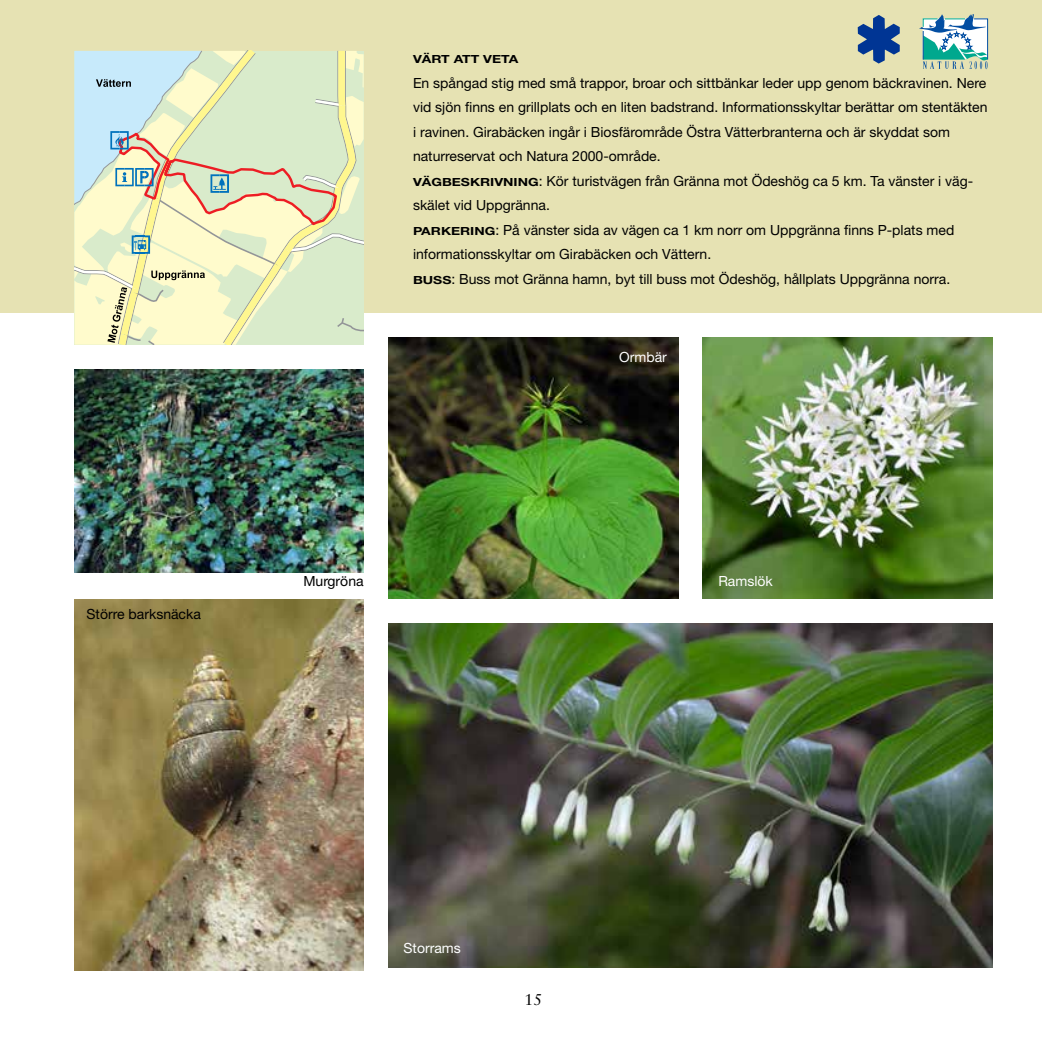
<style>
.page{position:relative;width:1042px;height:1042px;background:#fff}
.page>*{position:absolute;margin:0;border:0;box-sizing:border-box;transform-origin:0 0}
.t1{font:15.75px "Sabon";color:#000}
.t2{font:14px/24.5px "Helvetica Neue";color:#000}
.t3{font:14px "Helvetica Neue";color:#fff}
.t4{font:700 11.2px "Helvetica Neue";color:#000;scale:1.25 1}
.s1{font-weight:700;font-size:11.2px}
</style>
<div class="page">
<div style="left:0;top:0;width:1042px;height:313px;background:#e6e2b3"></div>
<img style="left:75px;top:600px;width:289px;height:371px">
<img style="left:74px;top:369px;width:290px;height:203px">
<svg style="left:919px;top:15px;width:69px;height:54px"></svg>
<svg style="left:74px;top:51px;width:290px;height:294px;background:#e0e8c8"></svg>
<img style="left:389px;top:337px;width:289px;height:261px">
<img style="left:389px;top:623px;width:603px;height:344px">
<img style="left:703px;top:337px;width:289px;height:261px">
<svg style="left:858px;top:15px;width:42px;height:49px"></svg>
<p class="t2" style="left:87px;top:601px;width:116px">Större barksnäcka</p>
<p class="t4" style="left:413px;top:52px;width:86px">VÄRT ATT VETA</p>
<p class="t2" style="left:413px;top:70px;width:576px">En spångad stig med små trappor, broar och sittbänkar leder upp genom bäckravinen. Nere vid sjön finns en grillplats och en liten badstrand. Informationsskyltar berättar om stentäkten i ravinen. Girabäcken ingår i Biosfärområde Östra Vätterbranterna och är skyddat som naturreservat och Natura 2000-område.<br><span class="s1">VÄGBESKRIVNING</span>: Kör turistvägen från Gränna mot Ödeshög ca 5 km. Ta vänster i väg&shy;skälet vid Uppgränna.</p>
<p class="t4" style="left:413px;top:224px;width:15px">PARKERING</p>
<p class="t2" style="left:413px;top:217px;width:543px;text-indent:82px">: På vänster sida av vägen ca 1 km norr om Uppgränna finns P-plats med informationsskyltar om Girabäcken och Vättern.</p>
<p class="t4" style="left:413px;top:273px;width:17px">BUSS</p>
<p class="t2" style="left:451px;top:266px;width:500px">: Buss mot Gränna hamn, byt till buss mot Ödeshög, hållplats Uppgränna norra.</p>
<p class="t3" style="left:619px;top:349px;width:49px">Ormbär</p>
<p class="t2" style="left:303px;top:568px;width:62px">Murgröna</p>
<p class="t3" style="left:718px;top:572px;width:56px">Ramslök</p>
<p class="t3" style="left:403px;top:939px;width:59px">Storrams</p>
<p class="t1" style="left:525px;top:989px;width:19px">15</p>
</div>
